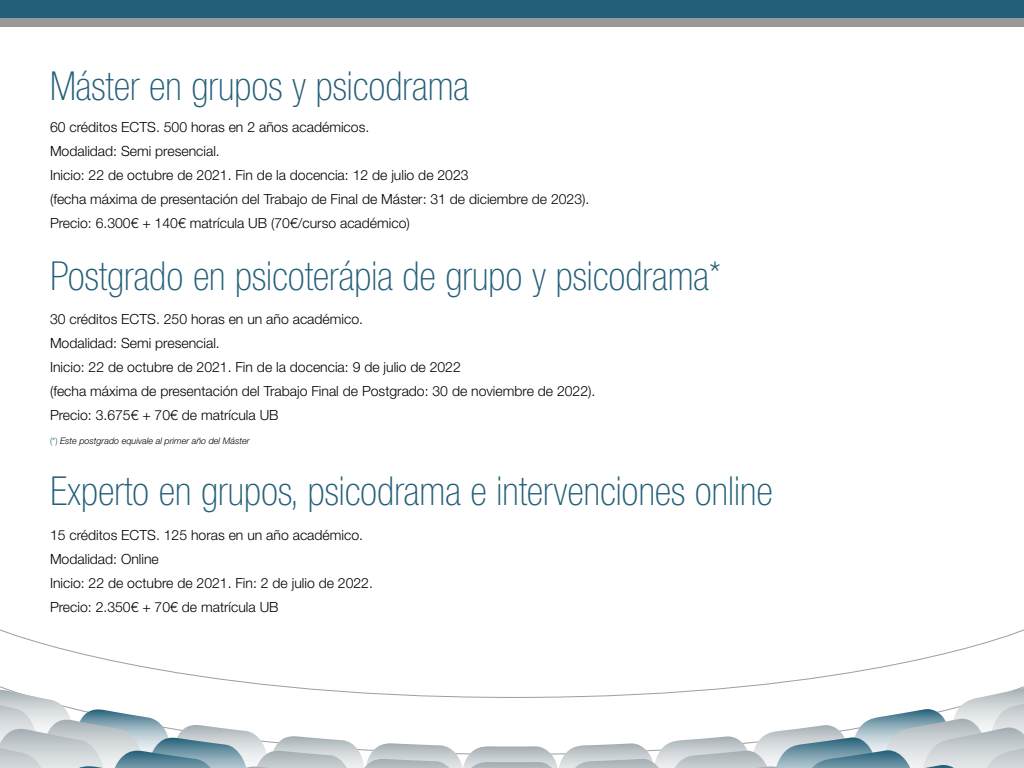
<style>
.page{position:relative;width:1024px;height:768px;background:#fff}
.page>*{position:absolute;margin:0;border:0;box-sizing:border-box;transform-origin:0 0}
.t1{font:100 condensed 40px "Helvetica Neue LT Std";color:#235f78}
.t2{font:300 14px/24px "Helvetica Neue LT Std";color:#000}
.t3{font:italic 300 9px "Helvetica Neue LT Std";color:#000}
.s1{font-style:normal;color:#235f78}
</style>
<div class="page">
<div style="left:0;top:0;width:1024px;height:18px;background:#235f78"></div>
<div style="left:0;top:18px;width:1024px;height:9px;background:#999997"></div>
<svg style="left:0;top:629px;width:1024px;height:59px"></svg>
<svg style="left:0;top:688px;width:1024px;height:80px"></svg>
<h1 class="t1" style="left:50px;top:63px;width:421px">Máster en grupos y psicodrama</h1>
<p class="t2" style="left:50px;top:115px;width:541px">60 créditos ECTS. 500 horas en 2 años académicos.<br>Modalidad: Semi presencial.<br>Inicio: 22 de octubre de 2021. Fin de la docencia: 12 de julio de 2023<br>(fecha máxima de presentación del Trabajo de Final de Máster: 31 de diciembre de 2023).<br>Precio: 6.300€ + 140€ matrícula UB (70€/curso académico)</p>
<h1 class="t1" style="left:50px;top:254px;width:672px">Postgrado en psicoterápia de grupo y psicodrama*</h1>
<p class="t2" style="left:50px;top:307px;width:547px">30 créditos ECTS. 250 horas en un año académico.<br>Modalidad: Semi presencial.<br>Inicio: 22 de octubre de 2021. Fin de la docencia: 9 de julio de 2022<br>(fecha máxima de presentación del Trabajo Final de Postgrado: 30 de noviembre de 2022).<br>Precio: 3.675€ + 70€ de matrícula UB</p>
<p class="t3" style="left:50px;top:435px;width:201px"><span class="s1">(*)</span> Este postgrado equivale al primer año del Máster</p>
<h1 class="t1" style="left:50px;top:469px;width:724px">Experto en grupos, psicodrama e intervenciones online</h1>
<p class="t2" style="left:50px;top:523px;width:324px">15 créditos ECTS. 125 horas en un año académico.<br>Modalidad: Online<br>Inicio: 22 de octubre de 2021. Fin: 2 de julio de 2022.<br>Precio: 2.350€ + 70€ de matrícula UB</p>
</div>
